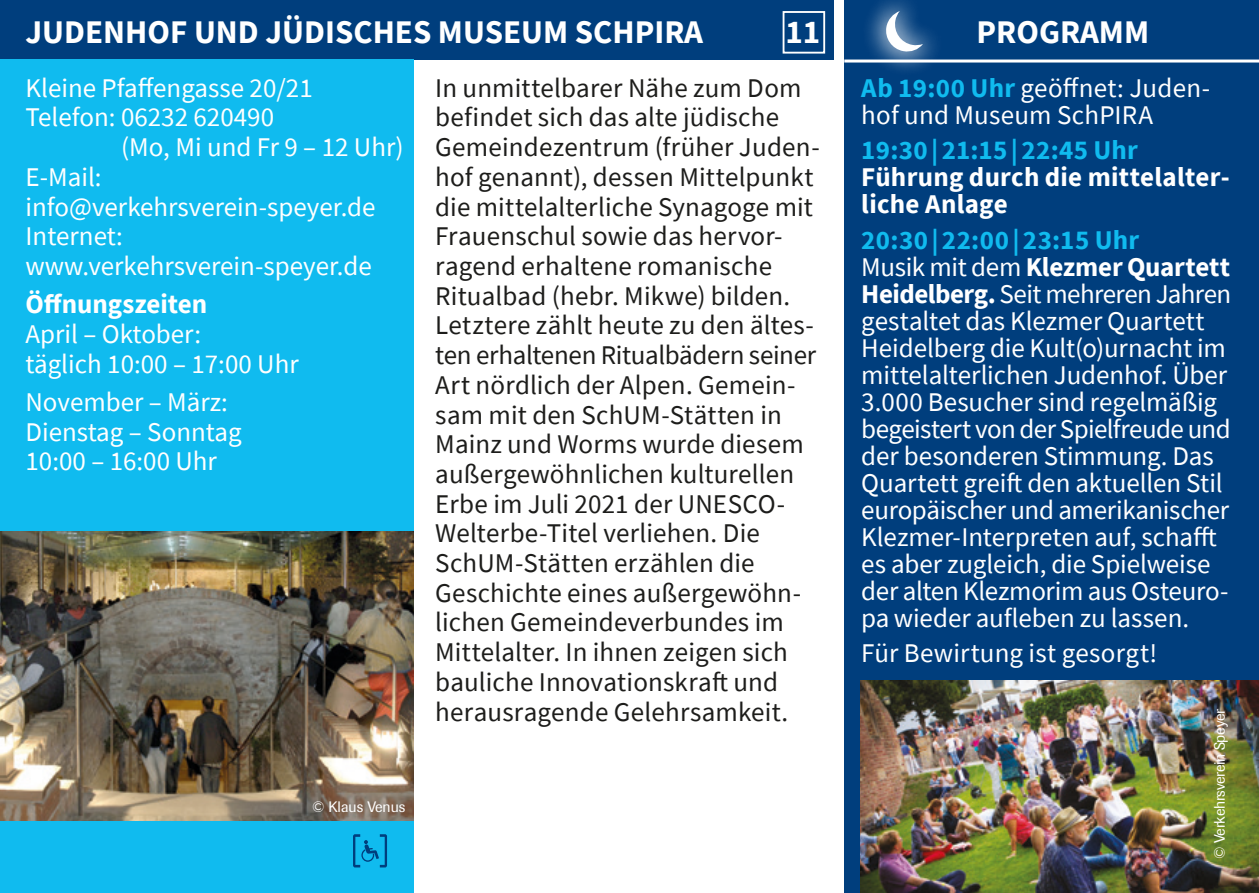
<style>
.page{position:relative;width:1259px;height:893px;background:#fff}
.page>*{position:absolute;margin:0;border:0;box-sizing:border-box;transform-origin:0 0}
.t1{font:700 33px "Source Sans Pro";color:#fff}
.t2{font:27px/27px "Source Sans Pro";color:#fff}
.t3{font:27px/29.7px "Source Sans Pro";letter-spacing:.005em;color:#1d1d1b}
.t4{font:700 27px/27px "Source Sans Pro";letter-spacing:.01em;color:#fff}
.t5{font:700 27px "Source Sans Pro";letter-spacing:.01em;color:#10bbef}
.t6{font:15px "Imago";letter-spacing:-.02em;color:#fff}
.t7{font:15px "Imago";color:#fff}
.s1{font-weight:700;color:#10bbef}
.s2{font-weight:700}
</style>
<div class="page">
<div style="left:844px;top:0;width:415px;height:893px;background:#003e7d"></div>
<hr style="left:844px;top:60px;width:415px;height:3px;background:#fff">
<div style="left:0;top:0;width:833px;height:60px;background:#003e7d"></div>
<div style="left:0;top:60px;width:414px;height:833px;background:#10bbef"></div>
<img style="left:0;top:531px;width:414px;height:290px">
<svg style="left:853px;top:0;width:103px;height:70px"></svg>
<div style="left:782px;top:11px;width:43px;height:43px;border:2px solid #fff"></div>
<svg style="left:353px;top:834px;width:34px;height:33px"></svg>
<img style="left:861px;top:680px;width:398px;height:213px">
<p class="t1" style="left:26px;top:9px;width:679px">JUDENHOF UND JÜDISCHES MUSEUM SCHPIRA</p>
<p class="t1" style="left:976px;top:9px;width:174px">PROGRAMM</p>
<p class="t2" style="left:26px;top:73px;width:289px;line-height:29.7px">Kleine Pfaffengasse 20/21<br>Telefon: 06232 620490</p>
<p class="t2" style="left:121px;top:134px;width:284px">(Mo, Mi und Fr 9 – 12 Uhr)</p>
<p class="t2" style="left:26px;top:162px;width:351px;line-height:29.7px">E-Mail: info@verkehrsverein-speyer.de<br>Internet: www.verkehrsverein-speyer.de</p>
<p class="t4" style="left:26px;top:290px;width:183px">Öffnungszeiten</p>
<p class="t2" style="left:26px;top:319px;width:275px;line-height:29.7px">April – Oktober:<br>täglich 10:00 – 17:00 Uhr</p>
<p class="t2" style="left:26px;top:387px;width:218px;line-height:29.7px">November – März:<br>Dienstag – Sonntag<br>10:00 – 16:00 Uhr</p>
<p class="t1" style="left:785px;top:10px;width:36px">11</p>
<p class="t2" style="left:861px;top:74px;width:350px"><span class="s1">Ab 19:00 Uhr</span> geöffnet: Juden&shy;hof und Museum SchPIRA</p>
<p class="t5" style="left:861px;top:132px;width:278px">19:30|21:15|22:45 Uhr</p>
<p class="t4" style="left:861px;top:163px;width:370px">Führung durch die mittelalter&shy;liche Anlage</p>
<p class="t2" style="left:861px;top:226px;width:371px"><span class="s1">20:30|22:00|23:15 Uhr<br></span>Musik mit dem <span class="s2">Klezmer Quartett<br>Heidelberg.</span> Seit mehreren Jahren gestaltet das Klezmer Quartett<br>Heidelberg die Kult(o)urnacht im mittelalterlichen Judenhof. Über<br>3.000 Besucher sind regelmäßig begeistert von der Spielfreude und der besonderen Stimmung. Das<br>Quartett greift den aktuellen Stil europäischer und amerikanischer<br>Klezmer-Interpreten auf, schafft es aber zugleich, die Spielweise der alten Klezmorim aus Osteuro&shy;pa wieder aufleben zu lassen.</p>
<p class="t2" style="left:861px;top:640px;width:297px">Für Bewirtung ist gesorgt!</p>
<p class="t3" style="left:435px;top:73px;width:386px">In unmittelbarer Nähe zum Dom befindet sich das alte jüdische<br>Gemeindezentrum (früher Juden&shy;hof genannt), dessen Mittelpunkt die mittelalterliche Synagoge mit<br>Frauenschul sowie das hervor&shy;ragend erhaltene romanische<br>Ritualbad (hebr. Mikwe) bilden.<br>Letztere zählt heute zu den ältes&shy;ten erhaltenen Ritualbädern seiner<br>Art nördlich der Alpen. Gemein&shy;sam mit den SchUM-Stätten in<br>Mainz und Worms wurde diesem außergewöhnlichen kulturellen<br>Erbe im Juli 2021 der UNESCO-<br>Welterbe-Titel verliehen. Die<br>SchUM-Stätten erzählen die<br>Geschichte eines außergewöhn&shy;lichen Gemeindeverbundes im<br>Mittelalter. In ihnen zeigen sich bauliche Innovationskraft und herausragende Gelehrsamkeit.</p>
<p class="t6" style="left:1211px;top:859px;width:152px;rotate:-90deg">© Verkehrsverein Speyer</p>
<p class="t7" style="left:312px;top:798px;width:95px">© Klaus Venus</p>
</div>
